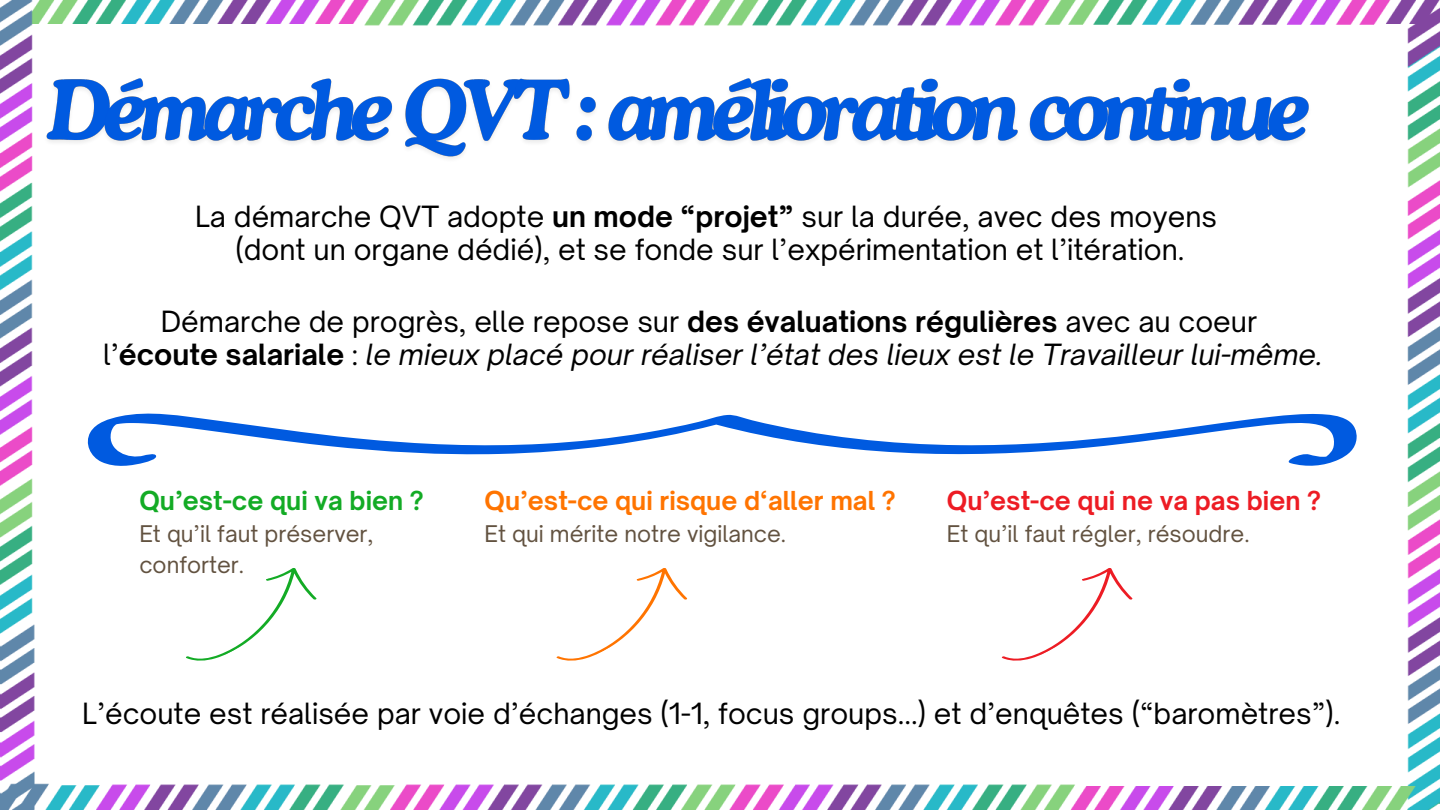
<style>
.page{position:relative;width:1440px;height:810px;background:#fff}
.page>*{position:absolute;margin:0;border:0;box-sizing:border-box;transform-origin:0 0}
.t1{font:28px/33px "Open Sauce One";color:#000;text-align:center}
.t2{font:italic 28px/33px "Open Sauce One";color:#000;text-align:center}
.t3{font:700 25px "Open Sauce One";color:#ff7400}
.t4{font:700 25px "Open Sauce One";color:#ed1c24}
.t5{font:700 25px "Open Sauce One";color:#13ab25}
.t6{font:22px/30.8px "Open Sauce One";color:#625240}
.s1{font-weight:700}
.s2{font-style:normal}
.s3{font-weight:700;font-style:normal}
</style>
<div class="page">
<img style="left:0;top:0;width:1440px;height:810px">
<img style="left:40px;top:60px;width:1276px;height:107px">
<svg style="left:170px;top:562px;width:150px;height:111px"></svg>
<svg style="left:541px;top:562px;width:150px;height:111px"></svg>
<svg style="left:986px;top:562px;width:150px;height:111px"></svg>
<svg style="left:84px;top:410px;width:1273px;height:58px"></svg>
<h2 class="t1" style="left:195px;top:200px;width:1023px">La démarche QVT adopte <span class="s1">un mode “projet”</span> sur la durée, avec des moyens (dont un organe dédié), et se fonde sur l’expérimentation et l’itération.</h2>
<h2 class="t2" style="left:103px;top:305px;width:1221px"><span class="s2">Démarche de progrès, elle repose sur</span> <span class="s3">des évaluations régulières</span> <span class="s2">avec au coeur<br>l’</span><span class="s3">écoute salariale</span> <span class="s2">:</span> le mieux placé pour réaliser l’état des lieux est le Travailleur lui-même.</h2>
<p class="t5" style="left:139px;top:485px;width:286px">Qu’est-ce qui va bien ?</p>
<p class="t6" style="left:139px;top:518px;width:236px">Et qu’il faut préserver, conforter.</p>
<p class="t3" style="left:484px;top:485px;width:413px">Qu’est-ce qui risque d‘aller mal ?</p>
<p class="t6" style="left:484px;top:518px;width:303px">Et qui mérite notre vigilance.</p>
<p class="t4" style="left:947px;top:485px;width:376px">Qu’est-ce qui ne va pas bien ?</p>
<h3 class="t6" style="left:947px;top:518px;width:304px">Et qu’il faut régler, résoudre.</h3>
<p class="t1" style="left:82px;top:697px;width:1260px">L’écoute est réalisée par voie d’échanges (1-1, focus groups...) et d’enquêtes (“baromètres”).</p>
</div>
